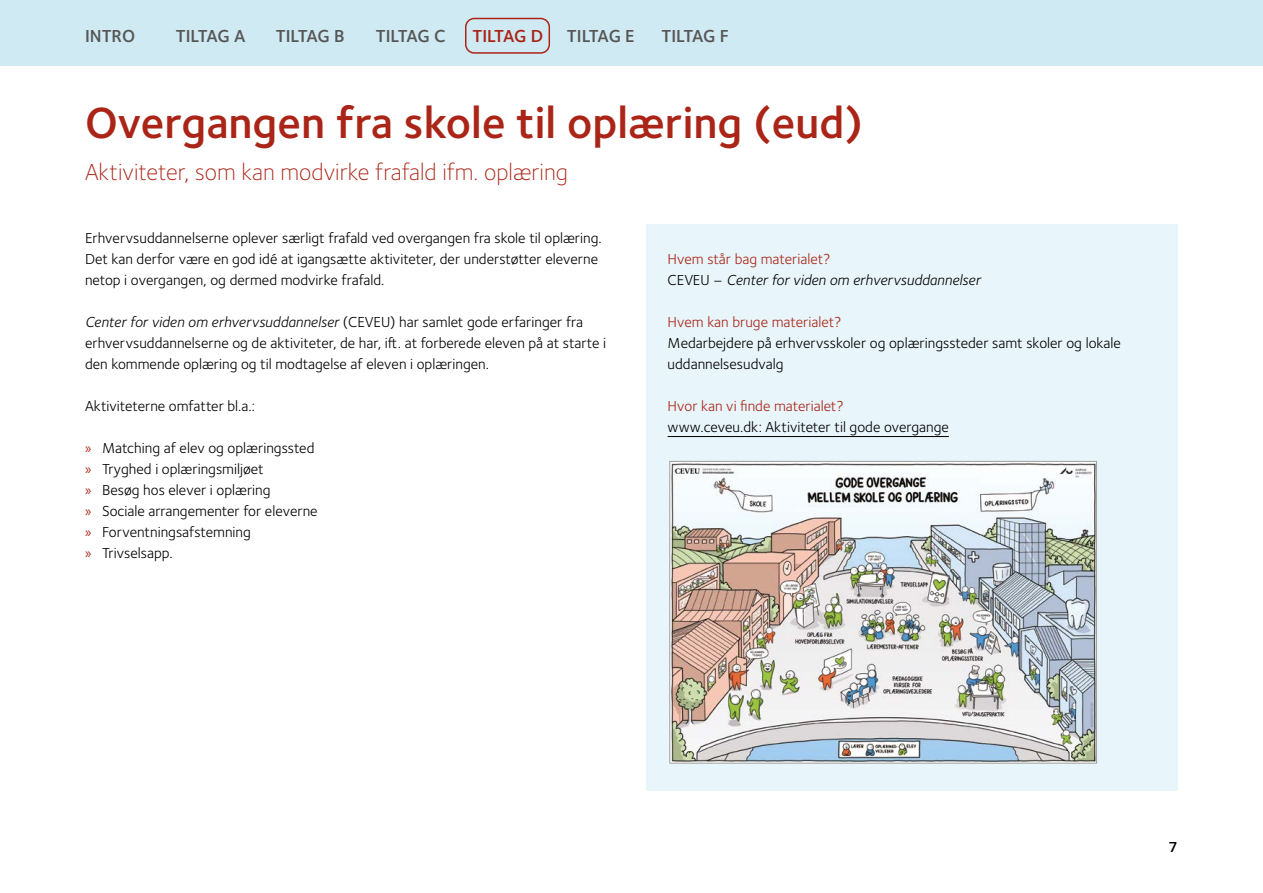
<style>
.page{position:relative;width:1263px;height:893px;background:#fff}
.page>*{position:absolute;margin:0;border:0;box-sizing:border-box;transform-origin:0 0}
.t1{font:600 45px "Foundry Sterling";color:#aa2517}
.t2{font:300 24px "Foundry Sterling";color:#aa2517}
.t3{font:600 18px "Foundry Sterling";letter-spacing:-.015em;color:#575756}
.t4{font:600 18px "Foundry Sterling";letter-spacing:-.015em;color:#aa2517}
.Brød{font:15px/21px "Foundry Sterling";color:#000}
.Punkt_u_afstand{font:15px "Foundry Sterling";color:#000}
.Boks_tekst{font:15px/21px "Foundry Sterling";color:#000}
.Overskrift_boks{font:15px "Foundry Sterling";color:#aa2517}
.Boks_tekst-2{font:italic 15px "Foundry Sterling";color:#000}
.t5{font:600 15px "Foundry Sterling";color:#000}
.s1{font-style:italic}
.s2{font-family:"Myriad Pro";color:#aa2517}
.s3{font-style:normal}
</style>
<div class="page">
<div style="left:0;top:0;width:1263px;height:66px;background:#d0eaf4"></div>
<div style="left:465px;top:18px;width:85px;height:36px;border:2px solid #aa2517;border-radius:9px"></div>
<div style="left:646px;top:417px;width:532px;height:374px;background:#e8f5fa"></div>
<div style="left:646px;top:224px;width:532px;height:69px;background:#e8f5fa"></div>
<div style="left:646px;top:287px;width:532px;height:69px;background:#e8f5fa"></div>
<div style="left:646px;top:312px;width:532px;height:86px;background:#e8f5fa"></div>
<div style="left:646px;top:396px;width:532px;height:65px;background:#e8f5fa"></div>
<hr style="left:668px;top:436px;width:281px;height:1px;background:#000">
<img style="left:671px;top:463px;width:424px;height:298px">
<div style="left:669px;top:461px;width:428px;height:302px;border:1px solid #9d9d9c"></div>
<p class="t3" style="left:85px;top:25px;width:52px">INTRO</p>
<p class="t3" style="left:176px;top:25px;width:71px">TILTAG A</p>
<p class="t3" style="left:276px;top:25px;width:70px">TILTAG B</p>
<p class="t3" style="left:376px;top:25px;width:71px">TILTAG C</p>
<p class="t4" style="left:472px;top:25px;width:72px">TILTAG D</p>
<p class="t3" style="left:567px;top:25px;width:69px">TILTAG E</p>
<p class="t3" style="left:661px;top:25px;width:69px">TILTAG F</p>
<h1 class="t1" style="left:85px;top:96px;width:779px">Overgangen fra skole til oplæring (eud)</h1>
<h1 class="t2" style="left:85px;top:158px;width:484px">Aktiviteter, som kan modvirke frafald ifm. oplæring</h1>
<p class="Brød" style="left:85px;top:228px;width:518px">Erhvervsuddannelserne oplever særligt frafald ved overgangen fra skole til oplæring.<br>Det kan derfor være en god idé at igangsætte aktiviteter, der understøtter eleverne netop i overgangen, og dermed modvirke frafald.</p>
<p class="Brød" style="left:85px;top:312px;width:523px"><span class="s1">Center for viden om erhvervsuddannelser</span> (CEVEU) har samlet gode erfaringer fra erhvervsuddannelserne og de aktiviteter, de har, ift. at forberede eleven på at starte i den kommende oplæring og til modtagelse af eleven i oplæringen.</p>
<p class="Brød" style="left:85px;top:396px;width:171px">Aktiviteterne omfatter bl.a.:</p>
<p class="Punkt_u_afstand" style="left:85px;top:439px;width:231px"><span class="s2">»</span> Matching af elev og oplæringssted</p>
<p class="Punkt_u_afstand" style="left:85px;top:460px;width:180px"><span class="s2">»</span> Tryghed i oplæringsmiljøet</p>
<p class="Punkt_u_afstand" style="left:85px;top:481px;width:187px"><span class="s2">»</span> Besøg hos elever i oplæring</p>
<p class="Punkt_u_afstand" style="left:85px;top:502px;width:234px"><span class="s2">»</span> Sociale arrangementer for eleverne</p>
<p class="Punkt_u_afstand" style="left:85px;top:523px;width:167px"><span class="s2">»</span> Forventningsafstemning</p>
<p class="Punkt_u_afstand" style="left:85px;top:544px;width:89px"><span class="s2">»</span> Trivselsapp.</p>
<p class="Overskrift_boks" style="left:668px;top:250px;width:164px">Hvem står bag materialet?</p>
<p class="Boks_tekst-2" style="left:668px;top:271px;width:315px"><span class="s3">CEVEU –</span> Center for viden om erhvervsuddannelser</p>
<p class="Overskrift_boks" style="left:668px;top:313px;width:175px">Hvem kan bruge materialet?</p>
<p class="Boks_tekst" style="left:668px;top:333px;width:455px">Medarbejdere på erhvervsskoler og oplæringssteder samt skoler og lokale uddannelsesudvalg</p>
<p class="Overskrift_boks" style="left:668px;top:397px;width:178px">Hvor kan vi finde materialet?</p>
<p class="Boks_tekst" style="left:668px;top:417px;width:283px">www.ceveu.dk: Aktiviteter til gode overgange</p>
<p class="t5" style="left:1168px;top:838px;width:11px">7</p>
</div>
